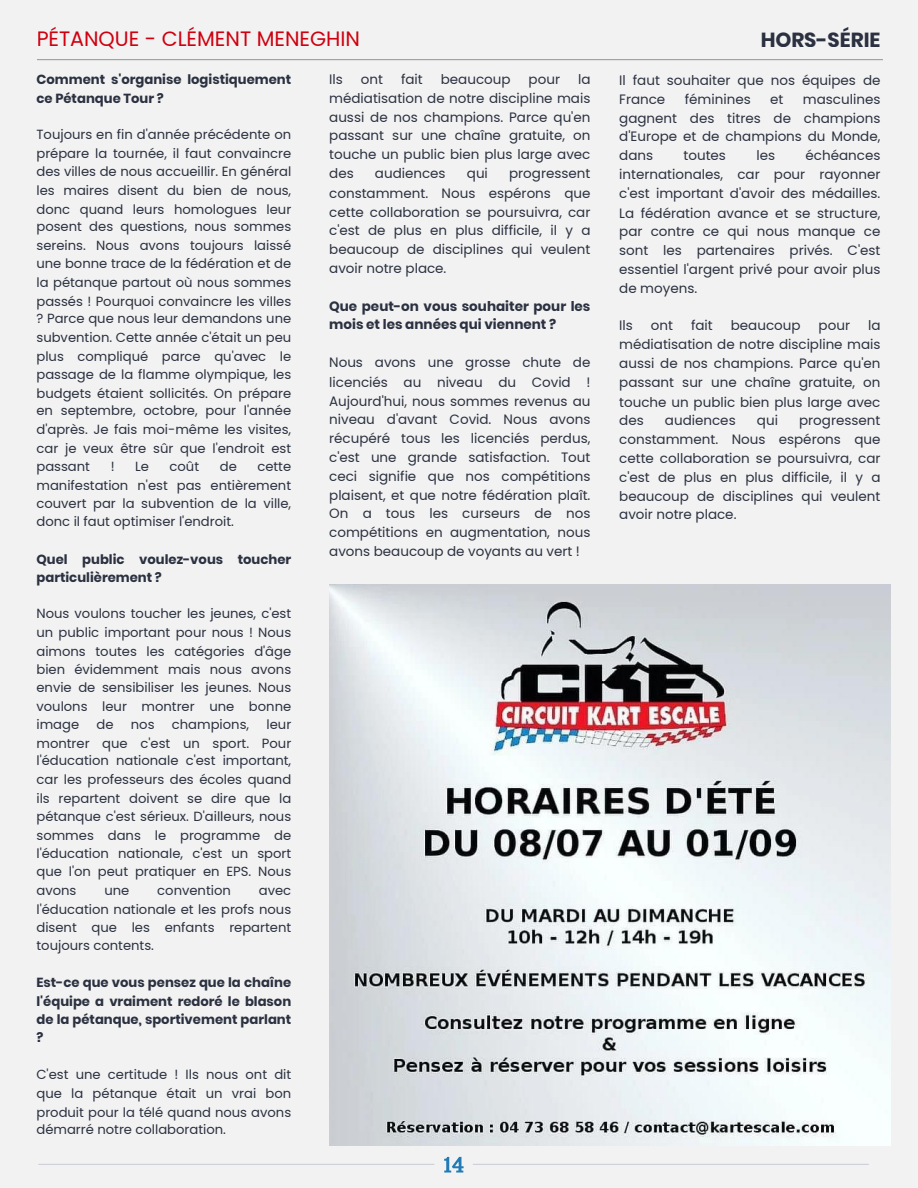
<style>
.page{position:relative;width:918px;height:1188px;background:#f2f2f2}
.page>*{position:absolute;margin:0;border:0;box-sizing:border-box;transform-origin:0 0}
.t1{font:20.7px "Poppins";color:#cf000f}
.t2{font:700 20.4px "Poppins";color:#2b3140}
.t3{font:13.5px/18.9px "Poppins";color:#2b3140;text-align:justify}
.t4{font:700 13.5px/18px "Poppins";color:#2b3140}
.t5{font:13.2px/18.5px "Poppins";color:#2b3140;text-align:justify}
.t6{font:700 13.2px/18.3px "Poppins";color:#2b3140}
</style>
<div class="page">
<hr style="left:38px;top:59px;width:844px;height:1px;background:#9b9da3">
<hr style="left:39px;top:1164px;width:395px;height:1px;background:#cccfd9">
<hr style="left:473px;top:1164px;width:395px;height:1px;background:#cccfd9">
<svg style="left:444px;top:1157px;width:20px;height:16px"></svg>
<img style="left:329px;top:584px;width:562px;height:562px">
<h1 class="t1" style="left:36px;top:29px;width:325px">PÉTANQUE - CLÉMENT MENEGHIN</h1>
<h2 class="t2" style="left:761px;top:25px;width:121px">HORS-SÉRIE</h2>
<p class="t3" style="left:619px;top:71px;width:263px">Il faut souhaiter que nos équipes de<br>France</p>
<p class="t6" style="left:36px;top:70px;width:256px">Comment s'organise logistiquement ce Pétanque Tour ?</p>
<p class="t5" style="left:36px;top:126px;width:256px">Toujours en fin d'année précédente on prépare la tournée, il faut convaincre des villes de nous accueillir. En général les maires disent du bien de nous, donc quand leurs homologues leur posent des questions, nous sommes sereins. Nous avons toujours laissé une bonne trace de la fédération et de la pétanque partout où nous sommes passés ! Pourquoi convaincre les villes ? Parce que nous leur demandons une subvention. Cette année c'était un peu plus compliqué parce qu'avec le passage de la flamme olympique, les budgets étaient sollicités. On prépare en septembre, octobre, pour l'année d'après. Je fais moi-même les visites, car je veux être sûr que l'endroit est passant</p>
<p class="t3" style="left:329px;top:70px;width:15px">Ils</p>
<p class="t3" style="left:361px;top:70px;width:24px">ont</p>
<p class="t3" style="left:401px;top:70px;width:23px">fait</p>
<p class="t3" style="left:441px;top:70px;width:71px">beaucoup</p>
<p class="t3" style="left:529px;top:70px;width:33px">pour</p>
<p class="t3" style="left:329px;top:70px;width:263px;text-indent:249px">la médiatisation de notre discipline mais aussi de nos champions. Parce qu'en passant sur une chaîne gratuite, on touche un public bien plus large avec des</p>
<p class="t3" style="left:685px;top:90px;width:67px">féminines</p>
<p class="t3" style="left:770px;top:90px;width:15px">et</p>
<p class="t3" style="left:619px;top:91px;width:263px;text-indent:184px">masculines gagnent des titres de champions d'Europe et de champions du Monde, dans</p>
<p class="t3" style="left:619px;top:147px;width:263px;text-indent:186px">échéances internationales, car pour rayonner c'est important d'avoir des médailles.<br>La fédération avance et se structure, par contre ce qui nous manque ce sont les partenaires privés. C'est essentiel l'argent privé pour avoir plus de moyens.</p>
<p class="t3" style="left:619px;top:317px;width:15px">Ils</p>
<p class="t3" style="left:651px;top:317px;width:24px">ont</p>
<p class="t3" style="left:691px;top:317px;width:23px">fait</p>
<p class="t3" style="left:731px;top:317px;width:71px">beaucoup</p>
<p class="t3" style="left:819px;top:317px;width:33px">pour</p>
<p class="t3" style="left:684px;top:147px;width:44px">toutes</p>
<p class="t3" style="left:756px;top:147px;width:20px">les</p>
<p class="t3" style="left:375px;top:165px;width:72px">audiences</p>
<p class="t3" style="left:467px;top:165px;width:23px">qui</p>
<p class="t3" style="left:329px;top:165px;width:263px;text-indent:180px">progressent constamment. Nous espérons que cette collaboration se poursuivra, car c'est de plus en plus difficile, il y a beaucoup de disciplines qui veulent avoir notre place.</p>
<p class="t4" style="left:329px;top:297px;width:263px">Que peut-on vous souhaiter pour les mois et les années qui viennent ?</p>
<p class="t3" style="left:329px;top:354px;width:263px">Nous avons une grosse chute de licenciés au niveau du Covid !<br>Aujourd'hui, nous sommes revenus au niveau d'avant Covid. Nous avons récupéré tous les licenciés perdus, c'est une grande satisfaction. Tout ceci signifie que nos compétitions plaisent, et que notre fédération plaît.<br>On a tous les curseurs de nos compétitions en augmentation, nous avons beaucoup de voyants au vert !</p>
<p class="t3" style="left:619px;top:317px;width:263px;text-indent:249px">la médiatisation de notre discipline mais aussi de nos champions. Parce qu'en passant sur une chaîne gratuite, on touche un public bien plus large avec des</p>
<p class="t3" style="left:665px;top:411px;width:72px">audiences</p>
<p class="t3" style="left:757px;top:411px;width:23px">qui</p>
<p class="t3" style="left:619px;top:411px;width:263px;text-indent:180px">progressent constamment. Nous espérons que cette collaboration se poursuivra, car c'est de plus en plus difficile, il y a beaucoup de disciplines qui veulent avoir notre place.</p>
<p class="t5" style="left:111px;top:458px;width:5px">!</p>
<p class="t5" style="left:135px;top:458px;width:15px">Le</p>
<p class="t5" style="left:170px;top:458px;width:31px">coût</p>
<p class="t5" style="left:220px;top:458px;width:19px">de</p>
<p class="t5" style="left:36px;top:458px;width:256px;text-indent:221px">cette manifestation n'est pas entièrement couvert par la subvention de la ville, donc il faut optimiser l'endroit.</p>
<p class="t6" style="left:36px;top:550px;width:256px">Quel public voulez-vous toucher particulièrement ?</p>
<p class="t5" style="left:36px;top:605px;width:256px">Nous voulons toucher les jeunes, c'est un public important pour nous ! Nous aimons toutes les catégories d'âge bien évidemment mais nous avons envie de sensibiliser les jeunes. Nous voulons leur montrer une bonne image</p>
<p class="t5" style="left:97px;top:716px;width:19px">de</p>
<p class="t5" style="left:131px;top:716px;width:25px">nos</p>
<p class="t5" style="left:172px;top:716px;width:79px">champions,</p>
<p class="t5" style="left:36px;top:716px;width:256px;text-indent:230px">leur montrer que c'est un sport. Pour l'éducation nationale c'est important, car les professeurs des écoles quand ils repartent doivent se dire que la pétanque c'est sérieux. D'ailleurs, nous sommes dans le programme de l'éducation nationale, c'est un sport que l'on peut pratiquer en EPS. Nous avons</p>
<p class="t5" style="left:104px;top:882px;width:26px">une</p>
<p class="t5" style="left:157px;top:882px;width:75px">convention</p>
<p class="t5" style="left:36px;top:882px;width:256px;text-indent:222px">avec l'éducation nationale et les profs nous disent que les enfants repartent toujours contents.</p>
<p class="t6" style="left:36px;top:973px;width:256px;text-align:justify">Est-ce que vous pensez que la chaîne l'équipe a vraiment redoré le blason de la pétanque, sportivement parlant ?</p>
<p class="t5" style="left:36px;top:1066px;width:256px">C'est une certitude ! Ils nous ont dit que la pétanque était un vrai bon produit pour la télé quand nous avons démarré notre collaboration.</p>
</div>
